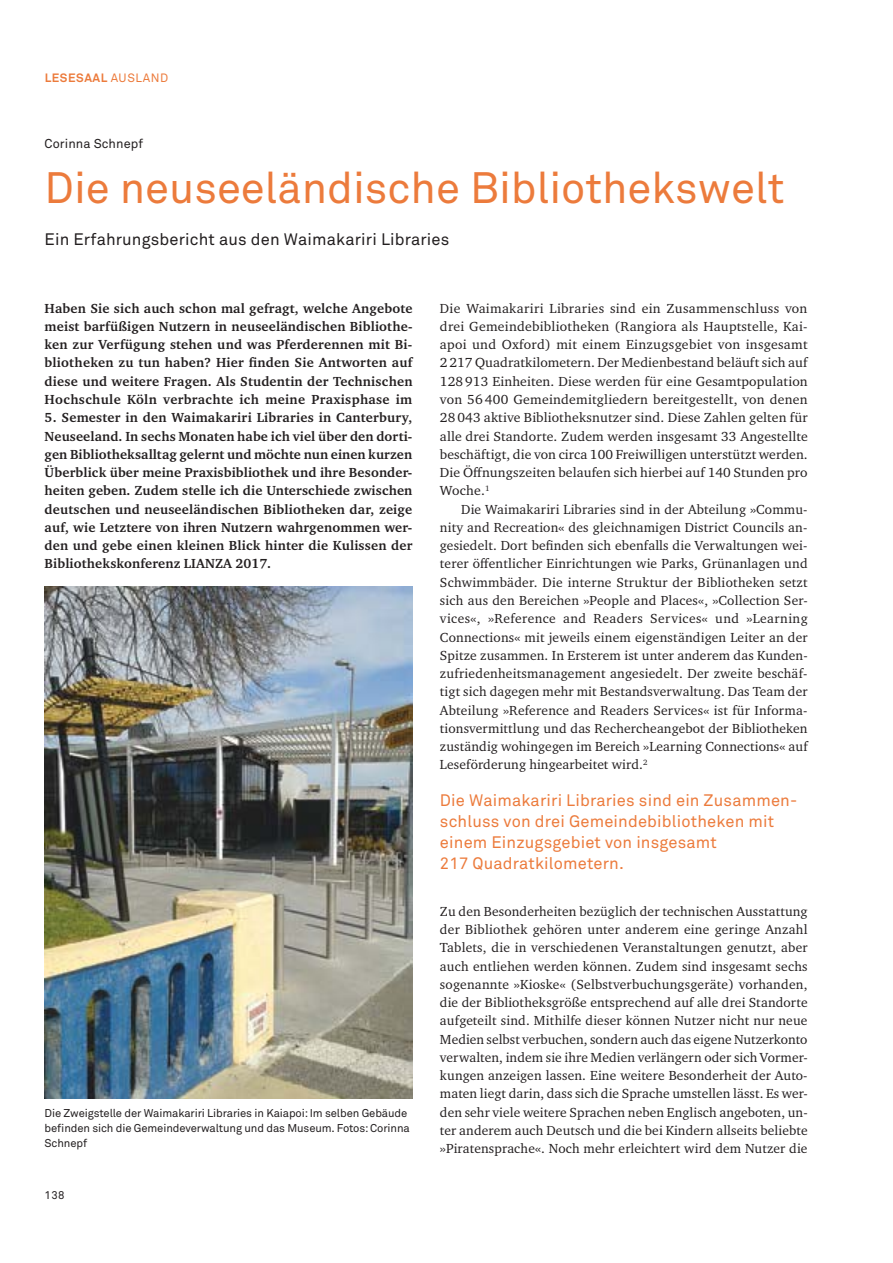
<style>
.page{position:relative;width:893px;height:1263px;background:#fff}
.page>*{position:absolute;margin:0;border:0;box-sizing:border-box;transform-origin:0 0}
.t1{font:43.5px "Akkurat Pro Regular 2";color:#ec7b3c}
.t2{font:16.5px/21px "Akkurat Pro Regular 2";letter-spacing:.01em;color:#ec7b3c}
.t3{font:16.5px "Akkurat Pro Regular 2";letter-spacing:.01em;color:#231f20}
.t4{font:13.5px/18.3px "Charter ITC Pro";letter-spacing:.01em;color:#231f20;text-align:justify}
.t5{font:700 13.5px/18.3px "Charter ITC Pro";letter-spacing:.015em;color:#231f20;text-align:justify}
.t6{font:12.75px "Akkurat Pro Regular 2";letter-spacing:.005em;color:#231f20}
.t7{font:12px "Akkurat Pro Bold 2";letter-spacing:.05em;color:#ec7b3c}
.t8{font:11.25px/15px "Akkurat Pro Regular 2";letter-spacing:-.01em;color:#231f20}
.s1{font-family:"Akkurat Pro Regular 2"}
</style>
<div class="page">
<img style="left:45px;top:587px;width:367px;height:511px">
<p class="t7" style="left:45px;top:74px;width:125px">LESESAAL <span class="s1">AUSLAND</span></p>
<p class="t6" style="left:45px;top:139px;width:100px">Corinna Schnepf</p>
<h1 class="t1" style="left:45px;top:172px;width:741px">Die neuseeländische Bibliothekswelt</h1>
<p class="t3" style="left:45px;top:233px;width:406px">Ein Erfahrungsbericht aus den Waimakariri Libraries</p>
<p class="t5" style="left:45px;top:299px;width:369px">Haben Sie sich auch schon mal gefragt, welche Angebote meist barfüßigen Nutzern in neuseeländischen Bibliothe&shy;ken zur Verfügung stehen und was Pferderennen mit Bi&shy;bliotheken zu tun haben? Hier finden Sie Antworten auf diese und weitere Fragen. Als Studentin der Technischen Hochschule Köln verbrachte ich meine Praxisphase im</p>
<p class="t5" style="left:45px;top:409px;width:369px">5. Semester in den Waimakariri Libraries in Canterbury, Neuseeland. In sechs Monaten habe ich viel über den dorti&shy;gen Bibliotheksalltag gelernt und möchte nun einen kurzen Überblick über meine Praxisbibliothek und ihre Besonder&shy;heiten geben. Zudem stelle ich die Unterschiede zwischen deutschen und neuseeländischen Bibliotheken dar, zeige auf, wie Letztere von ihren Nutzern wahrgenommen wer&shy;den und gebe einen kleinen Blick hinter die Kulissen der Bibliothekskonferenz LIANZA 2017.</p>
<p class="t8" style="left:45px;top:1107px;width:367px">Die Zweigstelle der Waimakariri Libraries in Kaiapoi: Im selben Gebäude befinden sich die Gemeindeverwaltung und das Museum. Fotos: Corinna<br>Schnepf</p>
<p class="t8" style="left:45px;top:1188px;width:21px">138</p>
<p class="t4" style="left:440px;top:299px;width:369px">Die Waimakariri Libraries sind ein Zusammenschluss von drei Gemeindebibliotheken (Rangiora als Hauptstelle, Kai&shy;apoi und Oxford) mit einem Einzugsgebiet von insgesamt 2 217 Quadratkilometern. Der Medienbestand beläuft sich auf 128 913 Einheiten. Diese werden für eine Gesamtpopulation von 56 400 Gemeindemitgliedern bereitgestellt, von denen 28 043 aktive Bibliotheksnutzer sind. Diese Zahlen gelten für alle drei Standorte. Zudem werden insgesamt 33 Angestellte beschäftigt, die von circa 100 Freiwilligen unterstützt werden.<br>Die Öffnungszeiten belaufen sich hierbei auf 140 Stunden pro Woche.<sup>1</sup></p>
<p class="t4" style="left:440px;top:501px;width:369px;text-indent:21px">Die Waimakariri Libraries sind in der Abteilung »Commu&shy;nity and Recreation« des gleichnamigen District Councils an&shy;gesiedelt. Dort befinden sich ebenfalls die Verwaltungen wei&shy;terer öffentlicher Einrichtungen wie Parks, Grünanlagen und Schwimmbäder. Die interne Struktur der Bibliotheken setzt sich aus den Bereichen »People and Places«, »Collection Ser&shy;vices«, »Reference and Readers Services« und »Learning Connections« mit jeweils einem eigenständigen Leiter an der Spitze zusammen. In Ersterem ist unter anderem das Kunden&shy;zufriedenheitsmanagement angesiedelt. Der zweite beschäf&shy;tigt sich dagegen mehr mit Bestandsverwaltung. Das Team der Abteilung »Reference and Readers Services« ist für Informa&shy;tionsvermittlung und das Rechercheangebot der Bibliotheken zuständig wohingegen im Bereich »Learning Connections« auf Leseförderung hingearbeitet wird.<sup>2</sup></p>
<p class="t2" style="left:440px;top:792px;width:359px">Die Waimakariri Libraries sind ein Zusammen&shy;schluss von drei Gemeindebibliotheken mit einem Einzugsgebiet von insgesamt<br>217 Quadratkilometern.</p>
<p class="t4" style="left:440px;top:903px;width:369px">Zu den Besonderheiten bezüglich der technischen Ausstattung der Bibliothek gehören unter anderem eine geringe Anzahl Tablets, die in verschiedenen Veranstaltungen genutzt, aber auch entliehen werden können. Zudem sind insgesamt sechs sogenannte »Kioske« (Selbstverbuchungsgeräte) vorhanden, die der Bibliotheksgröße entsprechend auf alle drei Standorte aufgeteilt sind. Mithilfe dieser können Nutzer nicht nur neue Medien selbst verbuchen, sondern auch das eigene Nutzerkonto verwalten, indem sie ihre Medien verlängern oder sich Vormer&shy;kungen anzeigen lassen. Eine weitere Besonderheit der Auto&shy;maten liegt darin, dass sich die Sprache umstellen lässt. Es wer&shy;den sehr viele weitere Sprachen neben Englisch angeboten, un&shy;ter anderem auch Deutsch und die bei Kindern allseits beliebte »Piratensprache«. Noch mehr erleichtert wird dem Nutzer die</p>
</div>
